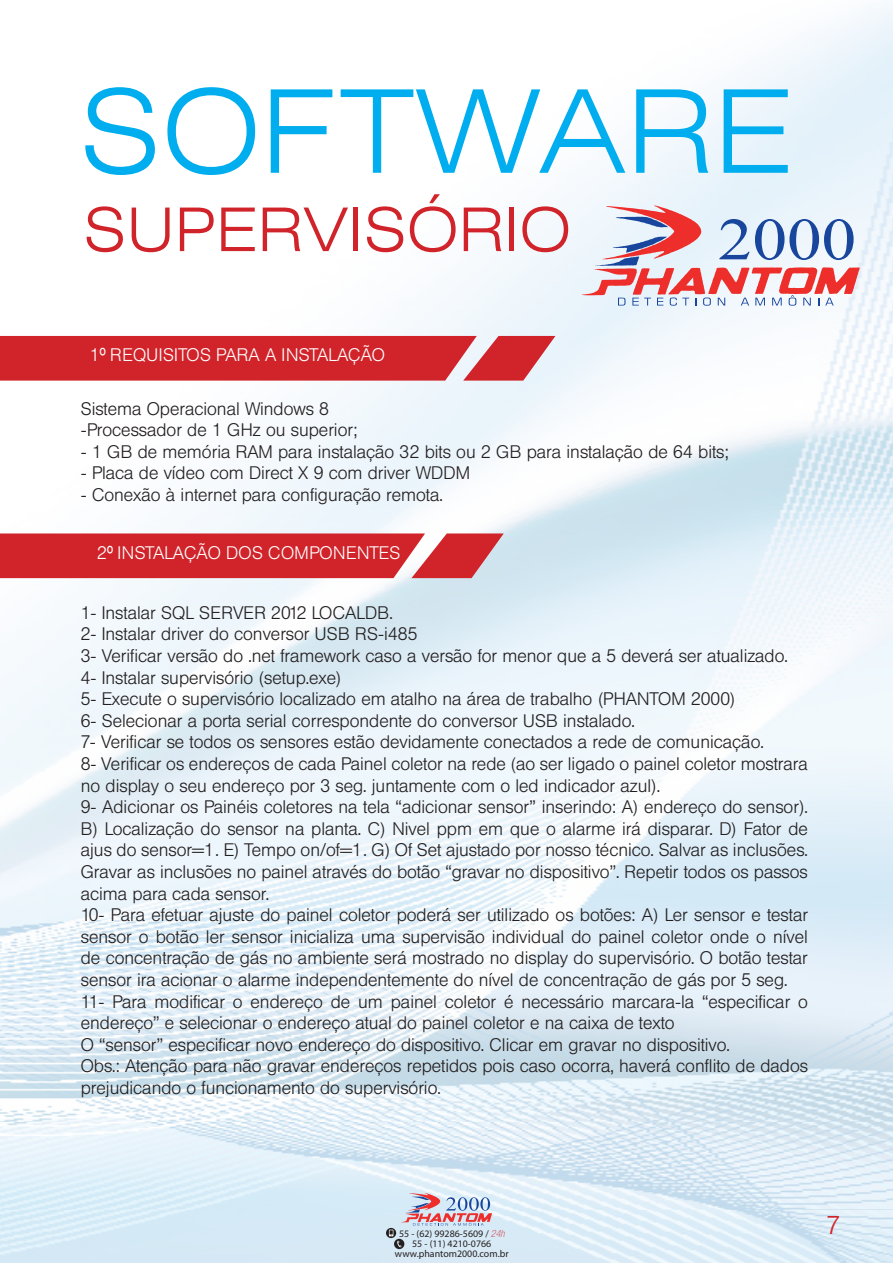
<style>
.page{position:relative;width:893px;height:1263px;background:#fff}
.page>*{position:absolute;margin:0;border:0;box-sizing:border-box;transform-origin:0 0}
.t1{font:300 expanded 115.5px "Swiss 721 BT";color:#00aeef}
.t2{font:300 expanded 60.3px "Swiss 721 BT";color:#d1232a}
.t3{font:300 25.5px "Helvetica BQ";color:#d1232a}
.t4{font:300 18px/21.6px "Helvetica BQ";color:#231f20}
.t5{font:300 18px "Helvetica BQ";color:#fff}
.t6{font:9.9px/9.9px "Myriad Pro";color:#231f20;text-align:center}
.s1{font-family:"Helvetica Neue";font-weight:100;font-style:italic;font-stretch:condensed;color:#d1232a}
</style>
<div class="page">
<img style="left:0;top:5px;width:893px;height:1258px">
<svg style="left:386px;top:1228px;width:10px;height:10px"></svg>
<svg style="left:394px;top:1239px;width:10px;height:10px"></svg>
<svg style="left:389px;top:1193px;width:103px;height:54px;background:#cccad8"></svg>
<img style="left:0;top:571px;width:1px;height:303px">
<svg style="left:0;top:336px;width:555px;height:45px;background:#d23138"></svg>
<svg style="left:0;top:533px;width:504px;height:45px;background:#d2333a"></svg>
<svg style="left:581px;top:205px;width:279px;height:101px"></svg>
<p class="t1" style="left:79px;top:63px;width:716px">SOFTWARE</p>
<p class="t2" style="left:83px;top:194px;width:490px">SUPERVISÓRIO</p>
<p class="t5" style="left:90px;top:345px;width:297px">1º REQUISITOS PARA A INSTALAÇÃO</p>
<p class="t4" style="left:81px;top:398px;width:250px">Sistema Operacional Windows 8</p>
<p class="t4" style="left:81px;top:419px;width:278px">-Processador de 1 GHz ou superior;</p>
<p class="t4" style="left:81px;top:441px;width:649px">- 1 GB de memória RAM para instalação 32 bits ou 2 GB para instalação de 64 bits;</p>
<p class="t4" style="left:81px;top:463px;width:391px">- Placa de vídeo com Direct X 9 com driver WDDM</p>
<p class="t4" style="left:81px;top:484px;width:363px">- Conexão à internet para configuração remota.</p>
<p class="t5" style="left:97px;top:542px;width:305px">2º INSTALAÇÃO DOS COMPONENTES</p>
<p class="t4" style="left:81px;top:602px;width:314px">1- Instalar SQL SERVER 2012 LOCALDB.</p>
<p class="t4" style="left:81px;top:624px;width:338px">2- Instalar driver do conversor USB RS-i485</p>
<p class="t4" style="left:81px;top:645px;width:709px">3- Verificar versão do .net framework caso a versão for menor que a 5 deverá ser atualizado.</p>
<p class="t4" style="left:81px;top:667px;width:262px">4- Instalar supervisório (setup.exe)</p>
<p class="t4" style="left:81px;top:688px;width:656px">5- Execute o supervisório localizado em atalho na área de trabalho (PHANTOM 2000)</p>
<p class="t4" style="left:81px;top:710px;width:555px">6- Selecionar a porta serial correspondente do conversor USB instalado.</p>
<p class="t4" style="left:81px;top:732px;width:684px">7- Verificar se todos os sensores estão devidamente conectados a rede de comunicação.</p>
<p class="t4" style="left:81px;top:753px;width:729px">8- Verificar os endereços de cada Painel coletor na rede (ao ser ligado o painel coletor mostrara no display o seu endereço por 3 seg. juntamente com o led indicador azul).</p>
<p class="t4" style="left:81px;top:796px;width:729px;text-align:justify">9- Adicionar os Painéis coletores na tela “adicionar sensor” inserindo: A) endereço do sensor).<br>B) Localização do sensor na planta. C) Nivel ppm em que o alarme irá disparar. D) Fator de ajus do sensor=1. E) Tempo on/of=1. G) Of Set ajustado por nosso técnico. Salvar as inclusões.<br>Gravar as inclusões no painel através do botão “gravar no dispositivo”. Repetir todos os passos acima para cada sensor.</p>
<p class="t4" style="left:81px;top:904px;width:729px;text-align:justify">10- Para efetuar ajuste do painel coletor poderá ser utilizado os botões: A) Ler sensor e testar sensor o botão ler sensor inicializa uma supervisão individual do painel coletor onde o nível de concentração de gás no ambiente será mostrado no display do supervisório. O botão testar sensor ira acionar o alarme independentemente do nível de concentração de gás por 5 seg.</p>
<p class="t4" style="left:81px;top:991px;width:729px">11- Para modificar o endereço de um painel coletor é necessário marcara-la “especificar o endereço” e selecionar o endereço atual do painel coletor e na caixa de texto</p>
<p class="t4" style="left:81px;top:1034px;width:651px">O “sensor” especificar novo endereço do dispositivo. Clicar em gravar no dispositivo.</p>
<p class="t4" style="left:81px;top:1056px;width:729px">Obs.: Atenção para não gravar endereços repetidos pois caso ocorra, haverá conflito de dados prejudicando o funcionamento do supervisório.</p>
<p class="t6" style="left:399px;top:1228px;width:107px">55 - (62) 99286-5609 / <span class="s1">24h</span></p>
<p class="t6" style="left:395px;top:1238px;width:115px">55 - (11) 4210-0766 www.phantom2000.com.br</p>
<h3 class="t3" style="left:826px;top:1211px;width:15px">7</h3>
</div>
